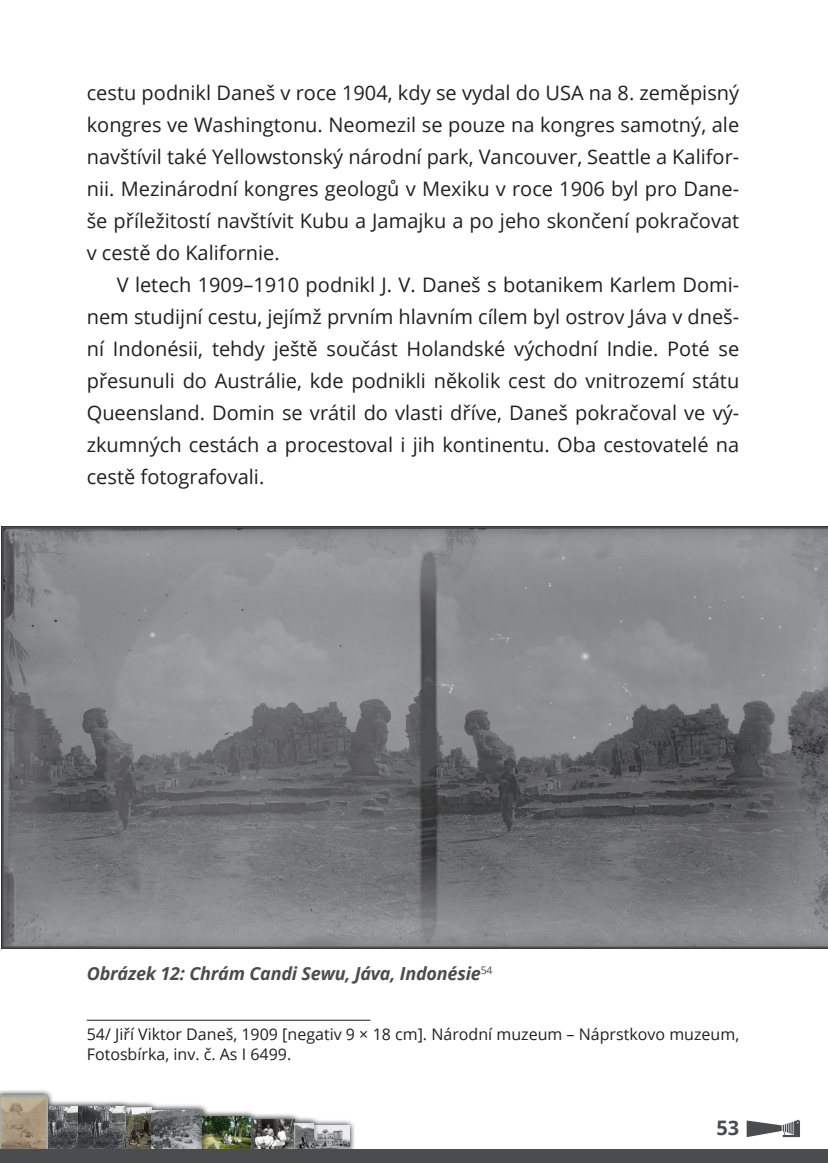
<style>
.page{position:relative;width:828px;height:1163px;background:#fff}
.page>*{position:absolute;margin:0;border:0;box-sizing:border-box;transform-origin:0 0}
.t1{font:20px/32px "Open Sans";color:#231f20;text-align:justify}
.t2{font:700 20px "Open Sans";color:#4b4c4d}
.t3{font:italic 700 18px "Open Sans";letter-spacing:-.01em;color:#4b4c4d}
.t4{font:16px/20px "Open Sans";color:#231f20}
</style>
<div class="page">
<svg style="left:131px;top:1102px;width:20px;height:5px"></svg>
<img style="left:131px;top:1107px;width:14px;height:42px">
<svg style="left:145px;top:1103px;width:62px;height:46px"></svg>
<img style="left:151px;top:1110px;width:45px;height:38px">
<svg style="left:257px;top:1114px;width:39px;height:5px"></svg>
<img style="left:257px;top:1119px;width:31px;height:30px">
<svg style="left:319px;top:1120px;width:36px;height:29px"></svg>
<img style="left:319px;top:1126px;width:30px;height:23px">
<svg style="left:196px;top:1110px;width:61px;height:39px"></svg>
<img style="left:203px;top:1116px;width:48px;height:33px">
<svg style="left:288px;top:1116px;width:31px;height:33px"></svg>
<img style="left:294px;top:1123px;width:19px;height:26px">
<svg style="left:53px;top:1101px;width:78px;height:48px"></svg>
<img style="left:53px;top:1106px;width:72px;height:43px">
<svg style="left:0;top:1090px;width:53px;height:59px"></svg>
<img style="left:0;top:1095px;width:47px;height:54px">
<svg style="left:746px;top:1119px;width:53px;height:18px"></svg>
<div style="left:2px;top:1149px;width:825px;height:14px;background:#4b4c4d"></div>
<hr style="left:87px;top:1019px;width:283px;height:1px;background:#231f20">
<svg style="left:2px;top:526px;width:825px;height:422px;background:#7c7d80"></svg>
<svg style="left:0;top:1149px;width:2px;height:14px"></svg>
<p class="t1" style="left:87px;top:76px;width:653px">cestu podnikl Daneš v roce 1904, kdy se vydal do USA na 8. zeměpisný kongres ve Washingtonu. Neomezil se pouze na kongres samotný, ale navštívil také Yellowstonský národní park, Vancouver, Seattle a Kalifor&shy;nii. Mezinárodní kongres geologů v Mexiku v roce 1906 byl pro Dane&shy;še příležitostí navštívit Kubu a Jamajku a po jeho skončení pokračovat v cestě do Kalifornie.</p>
<p class="t1" style="left:87px;top:268px;width:653px;text-indent:30px">V letech 1909–1910 podnikl J. V. Daneš s botanikem Karlem Domi&shy;nem studijní cestu, jejímž prvním hlavním cílem byl ostrov Jáva v dneš&shy;ní Indonésii, tehdy ještě součást Holandské východní Indie. Poté se přesunuli do Austrálie, kde podnikli několik cest do vnitrozemí státu Queensland. Domin se vrátil do vlasti dříve, Daneš pokračoval ve vý&shy;zkumných cestách a procestoval i jih kontinentu. Oba cestovatelé na cestě fotografovali.</p>
<p class="t3" style="left:87px;top:960px;width:407px">Obrázek 12: Chrám Candi Sewu, Jáva, Indonésie<sup>54</sup></p>
<p class="t4" style="left:87px;top:1024px;width:653px">54/ Jiří Viktor Daneš, 1909 [negativ 9 × 18 cm]. Národní muzeum – Náprstkovo muzeum,<br>Fotosbírka, inv. č. As I 6499.</p>
<p class="t2" style="left:716px;top:1113px;width:24px">53</p>
</div>
